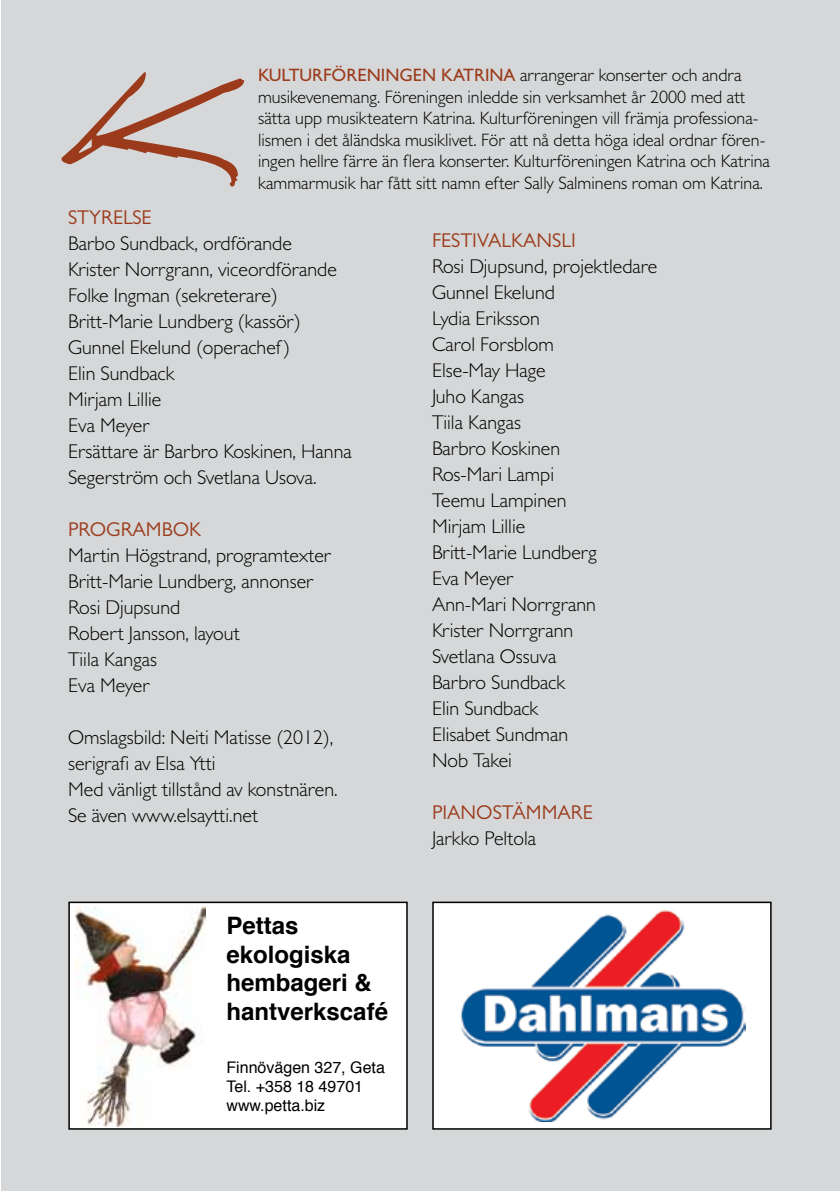
<style>
.page{position:relative;width:840px;height:1191px;background:#fff}
.page>*{position:absolute;margin:0;border:0;box-sizing:border-box;transform-origin:0 0}
.t1{font:198.8px "jey";color:#9c3b1b}
.t2{font:700 24px/28.8px "Helvetica";color:#000}
.t3{font:300 20px/26px "Gill Sans MT Pro";color:#000}
.t4{font:20px "Gill Sans MT Pro";color:#9c3b1b}
.t5{font:300 18px/21.6px "Gill Sans MT Pro";color:#000}
.t6{font:16px/19.2px "Helvetica";color:#000}
.s1{font-weight:500;color:#9c3b1b}
</style>
<div class="page">
<div style="left:1px;top:0;width:838px;height:1191px;background:#d5d7d8"></div>
<div style="left:433px;top:902px;width:337px;height:227px;background:#fff"></div>
<div style="left:432px;top:901px;width:339px;height:228px;border:2px solid #000"></div>
<div style="left:69px;top:902px;width:338px;height:227px;background:#fff"></div>
<div style="left:68px;top:901px;width:339px;height:228px;border:2px solid #000"></div>
<img style="left:460px;top:910px;width:285px;height:211px">
<img style="left:75px;top:906px;width:130px;height:220px">
<p class="t5" style="left:258px;top:64px;width:513px"><span class="s1">KULTURFÖRENINGEN KATRINA</span> arrangerar konserter och andra musikevenemang. Föreningen inledde sin verksamhet år 2000 med att sätta upp musikteatern Katrina. Kulturföreningen vill främja professiona&shy;lismen i det åländska musiklivet. För att nå detta höga ideal ordnar fören&shy;ingen hellre färre än flera konserter. Kulturföreningen Katrina och Katrina</p>
<h1 class="t1" style="left:71px;top:2px;width:120px">K</h1>
<p class="t5" style="left:258px;top:172px;width:506px">kammarmusik har fått sitt namn efter Sally Salminens roman om Katrina.</p>
<p class="t4" style="left:432px;top:228px;width:136px">FESTIVALKANSLI</p>
<p class="t3" style="left:432px;top:253px;width:227px">Rosi Djupsund, projektledare<br>Gunnel Ekelund<br>Lydia Eriksson<br>Carol Forsblom<br>Else-May Hage<br>Juho Kangas<br>Tiila Kangas<br>Barbro Koskinen<br>Ros-M ari Lampi<br>Teemu Lampinen<br>M irjam Lillie<br>Britt-M arie Lundberg<br>Eva M eyer<br>Ann-M ari N orrgrann<br>Krister N orrgrann<br>Svetlana Ossuva<br>Barbro Sundback<br>Elin Sundback<br>Elisabet Sundman<br>N ob Takei</p>
<p class="t4" style="left:432px;top:800px;width:150px">PIANOSTÄMMARE</p>
<p class="t3" style="left:432px;top:825px;width:106px">Jarkko Peltola</p>
<p class="t4" style="left:68px;top:205px;width:83px">STYRELSE</p>
<p class="t3" style="left:68px;top:230px;width:285px">Barbo Sundback, ordförande<br>Krister N orrgrann, viceordförande<br>Folke I ngman (sekreterare)<br>Britt-M arie Lundberg (kassör)<br>Gunnel Ekelund (operachef)<br>Elin Sundback<br>M irjam Lillie<br>Eva M eyer<br>Ersättare är Barbro Koskinen, Hanna<br>Segerström och Svetlana Usova.</p>
<p class="t4" style="left:68px;top:517px;width:134px">PROGRAMBOK</p>
<p class="t3" style="left:68px;top:542px;width:265px">M artin Högstrand, programtexter<br>Britt-Marie Lundberg, annonser<br>Rosi Djupsund<br>Robert Jansson, layout<br>Tiila Kangas<br>Eva M eyer</p>
<p class="t3" style="left:68px;top:724px;width:271px">Omslagsbild: Neiti Matisse (2012), serigrafi av Elsa Ytti<br>M ed vänligt tillstånd av konstnären.<br>Se även www.elsaytti.net</p>
<p class="t2" style="left:226px;top:911px;width:163px">Pettas ekologiska hembageri &amp; hantverkscafé</p>
<p class="t6" style="left:226px;top:1058px;width:160px">Finnövägen 327, Geta<br>Tel. +358 18 49701 www.petta.biz</p>
</div>
